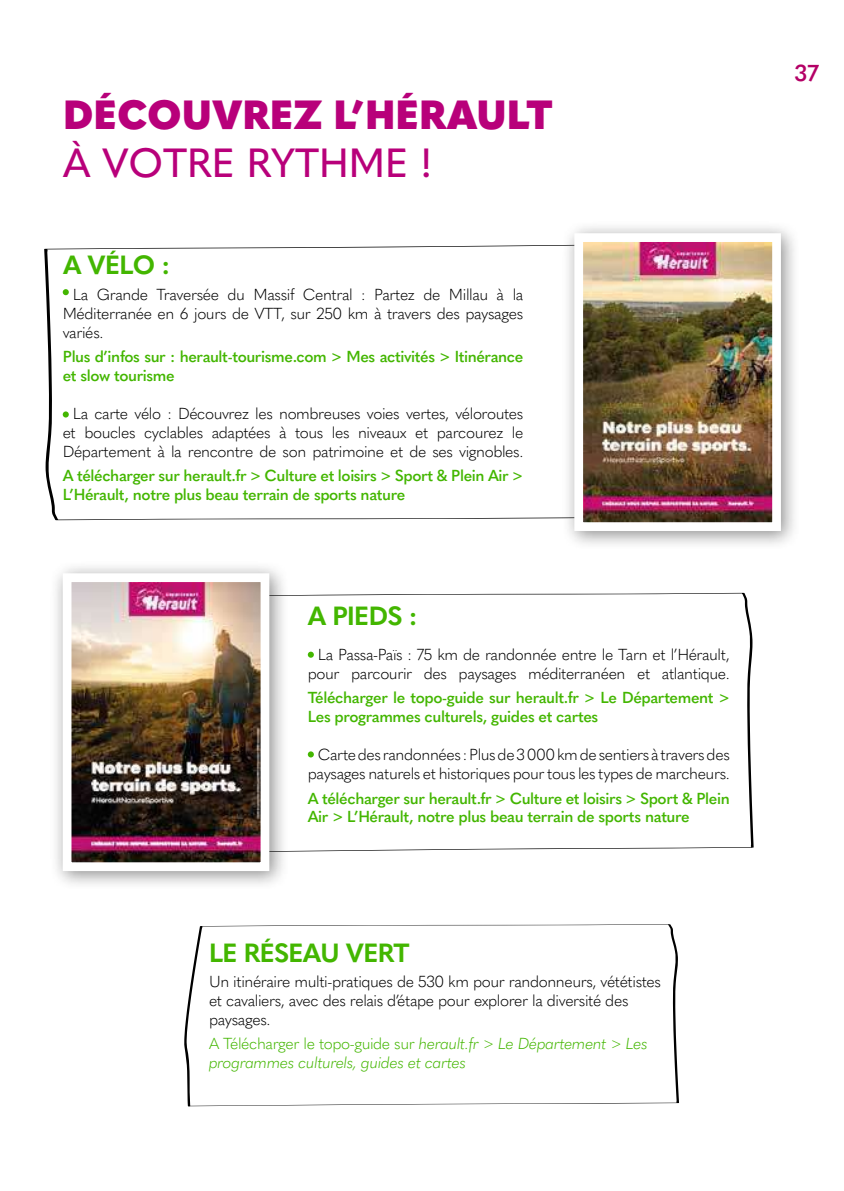
<style>
.page{position:relative;width:844px;height:1191px;background:#fff}
.page>*{position:absolute;margin:0;border:0;box-sizing:border-box;transform-origin:0 0}
.t1{font:900 40.25px "Quasimoda";color:#b8007a}
.t2{font:500 40.25px "Quasimoda";color:#b8007a}
.t3{font:700 26.07px "Quasimoda";letter-spacing:-.025em;color:#43b600}
.t4{font:600 22.75px "Quasimoda";color:#b40066}
.t5{font:300 15.75px/18.9px "Quasimoda";letter-spacing:-.025em;color:#000;text-align:justify}
.t6{font:600 15.75px/18.9px "Quasimoda";letter-spacing:-.025em;color:#43b600}
.t7{font:italic 300 15.75px/18.9px "Quasimoda";letter-spacing:-.025em;color:#43b600}
.s1{font-style:normal}
</style>
<div class="page">
<svg style="left:44px;top:245px;width:517px;height:275px"></svg>
<svg style="left:289px;top:593px;width:464px;height:259px"></svg>
<div style="left:561px;top:220px;width:239px;height:331px;background:#000;opacity:.44"></div>
<img style="left:570px;top:229px;width:215px;height:306px">
<svg style="left:63px;top:289px;width:6px;height:6px"></svg>
<svg style="left:308px;top:651px;width:6px;height:6px"></svg>
<svg style="left:63px;top:411px;width:6px;height:6px"></svg>
<svg style="left:308px;top:751px;width:6px;height:6px"></svg>
<div style="left:49px;top:560px;width:240px;height:331px;background:#000;opacity:.44"></div>
<img style="left:58px;top:569px;width:215px;height:306px">
<svg style="left:184px;top:924px;width:495px;height:182px"></svg>
<h1 class="t1" style="left:63px;top:83px;width:491px">DÉCOUVREZ L’HÉRAULT</h1>
<h1 class="t2" style="left:63px;top:132px;width:371px">À VOTRE RYTHME !</h1>
<h2 class="t3" style="left:63px;top:244px;width:108px">A VÉLO :</h2>
<p class="t5" style="left:63px;top:284px;width:462px;text-indent:10px">La Grande Traversée du Massif Central : Partez de Millau à la Méditerranée en 6 jours de VTT, sur 250 km à travers des paysages variés.</p>
<p class="t6" style="left:63px;top:346px;width:462px">Plus d’infos sur : herault-tourisme.com &gt; Mes activités &gt; Itinérance et slow tourisme</p>
<p class="t5" style="left:63px;top:403px;width:462px;text-indent:10px">La carte vélo : Découvrez les nombreuses voies vertes, véloroutes et boucles cyclables adaptées à tous les niveaux et parcourez le Département à la rencontre de son patrimoine et de ses vignobles.</p>
<p class="t6" style="left:63px;top:465px;width:462px">A télécharger sur herault.fr &gt; Culture et loisirs &gt; Sport &amp; Plein Air &gt;<br>L’Hérault, notre plus beau terrain de sports nature</p>
<h2 class="t3" style="left:308px;top:596px;width:111px">A PIEDS :</h2>
<p class="t5" style="left:308px;top:644px;width:423px;text-align:right">La Passa-Païs : 75 km de randonnée entre le Tarn et l’Hérault, pour parcourir des paysages méditerranéen et atlantique.</p>
<p class="t6" style="left:308px;top:687px;width:423px">Télécharger le topo-guide sur herault.fr &gt; Le Département &gt;<br>Les programmes culturels, guides et cartes</p>
<p class="t5" style="left:308px;top:744px;width:423px;text-align:right">Carte des randonnées : Plus de 3 000 km de sentiers à travers des paysages naturels et historiques pour tous les types de marcheurs.</p>
<p class="t6" style="left:308px;top:787px;width:423px">A télécharger sur herault.fr &gt; Culture et loisirs &gt; Sport &amp; Plein<br>Air &gt; L’Hérault, notre plus beau terrain de sports nature</p>
<h2 class="t3" style="left:209px;top:932px;width:202px">LE RÉSEAU VERT</h2>
<p class="t5" style="left:209px;top:971px;width:453px;text-align:left">Un itinéraire multi-pratiques de 530 km pour randonneurs, vététistes et cavaliers, avec des relais d’étape pour explorer la diversité des paysages.</p>
<p class="t7" style="left:209px;top:1033px;width:440px"><span class="s1">A Télécharger le topo-guide sur</span> herault.fr &gt; Le Département &gt; Les programmes culturels, guides et cartes</p>
<h3 class="t4" style="left:794px;top:56px;width:26px">37</h3>
</div>
